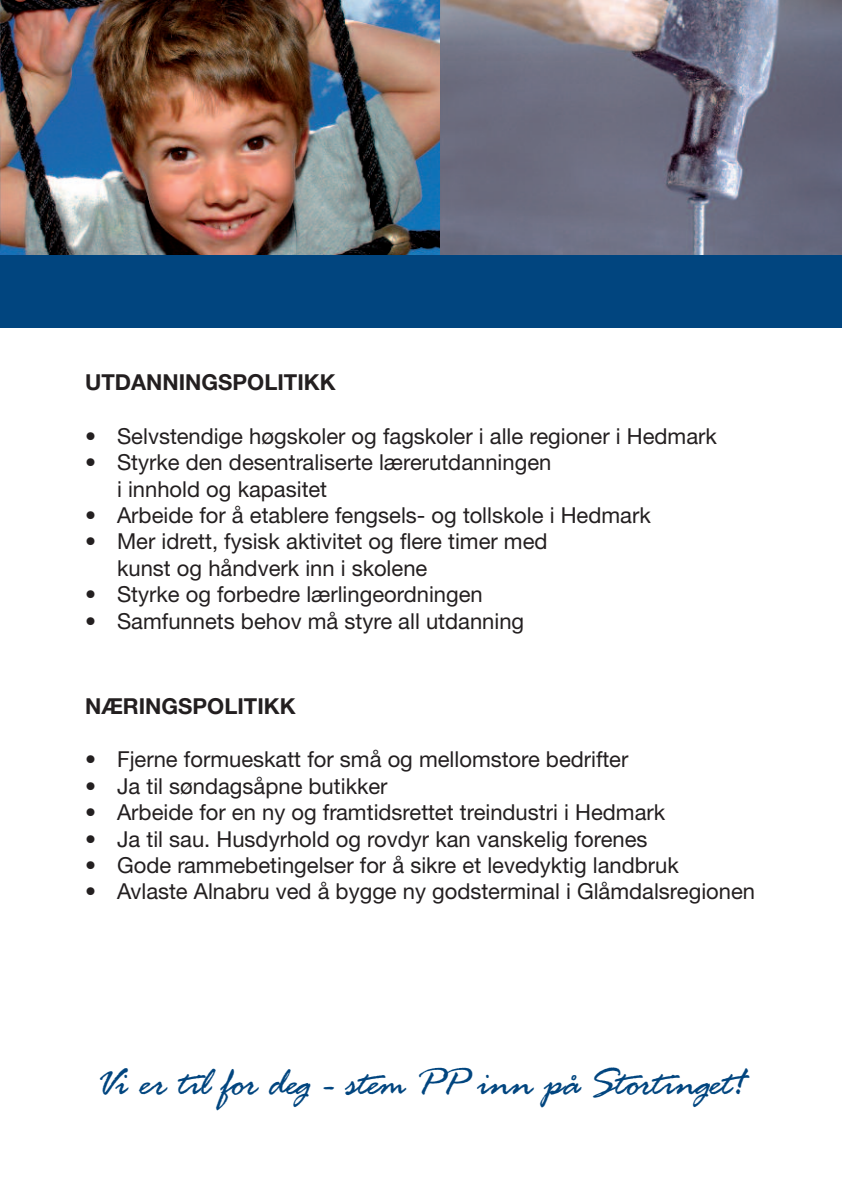
<style>
.page{position:relative;width:842px;height:1191px;background:#fff}
.page>*{position:absolute;margin:0;border:0;box-sizing:border-box;transform-origin:0 0}
.t1{font:42px "Rage Italic Plain";color:#01457f}
.t2{font:22px/26.4px "Helvetica Neue LTW1 G";color:#231f20}
.t3{font:700 22px "Helvetica Neue";color:#231f20}
</style>
<div class="page">
<img style="left:0;top:0;width:1px;height:255px">
<img style="left:1px;top:0;width:439px;height:255px">
<img style="left:440px;top:0;width:402px;height:255px">
<div style="left:0;top:255px;width:842px;height:73px;background:#01457f"></div>
<p class="t3" style="left:85px;top:369px;width:252px">UTDANNINGSPOLITIKK</p>
<p class="t2" style="left:85px;top:425px;width:633px">• Selvstendige høgskoler og fagskoler i alle regioner i Hedmark</p>
<p class="t2" style="left:117px;top:451px;width:436px;text-indent:-32px">• Styrke den desentraliserte lærerutdanningen i innhold og kapasitet</p>
<p class="t2" style="left:85px;top:504px;width:567px">• Arbeide for å etablere fengsels- og tollskole i Hedmark</p>
<p class="t2" style="left:117px;top:530px;width:432px;text-indent:-32px">• Mer idrett, fysisk aktivitet og flere timer med kunst og håndverk inn i skolene</p>
<p class="t2" style="left:85px;top:583px;width:399px">• Styrke og forbedre lærlingeordningen</p>
<p class="t2" style="left:85px;top:610px;width:441px">• Samfunnets behov må styre all utdanning</p>
<p class="t3" style="left:85px;top:692px;width:212px">NÆRINGSPOLITIKK</p>
<p class="t2" style="left:85px;top:748px;width:545px">• Fjerne formueskatt for små og mellomstore bedrifter</p>
<p class="t2" style="left:85px;top:775px;width:304px">• Ja til søndagsåpne butikker</p>
<p class="t2" style="left:85px;top:801px;width:582px">• Arbeide for en ny og framtidsrettet treindustri i Hedmark</p>
<p class="t2" style="left:85px;top:827px;width:564px">• Ja til sau. Husdyrhold og rovdyr kan vanskelig forenes</p>
<p class="t2" style="left:85px;top:854px;width:595px">• Gode rammebetingelser for å sikre et levedyktig landbruk</p>
<p class="t2" style="left:85px;top:880px;width:672px">• Avlaste Alnabru ved å bygge ny godsterminal i Glåmdalsregionen</p>
<h1 class="t1" style="left:97px;top:1069px;width:650px">Vi er til for deg - stem PP inn på Stortinget!</h1>
</div>
